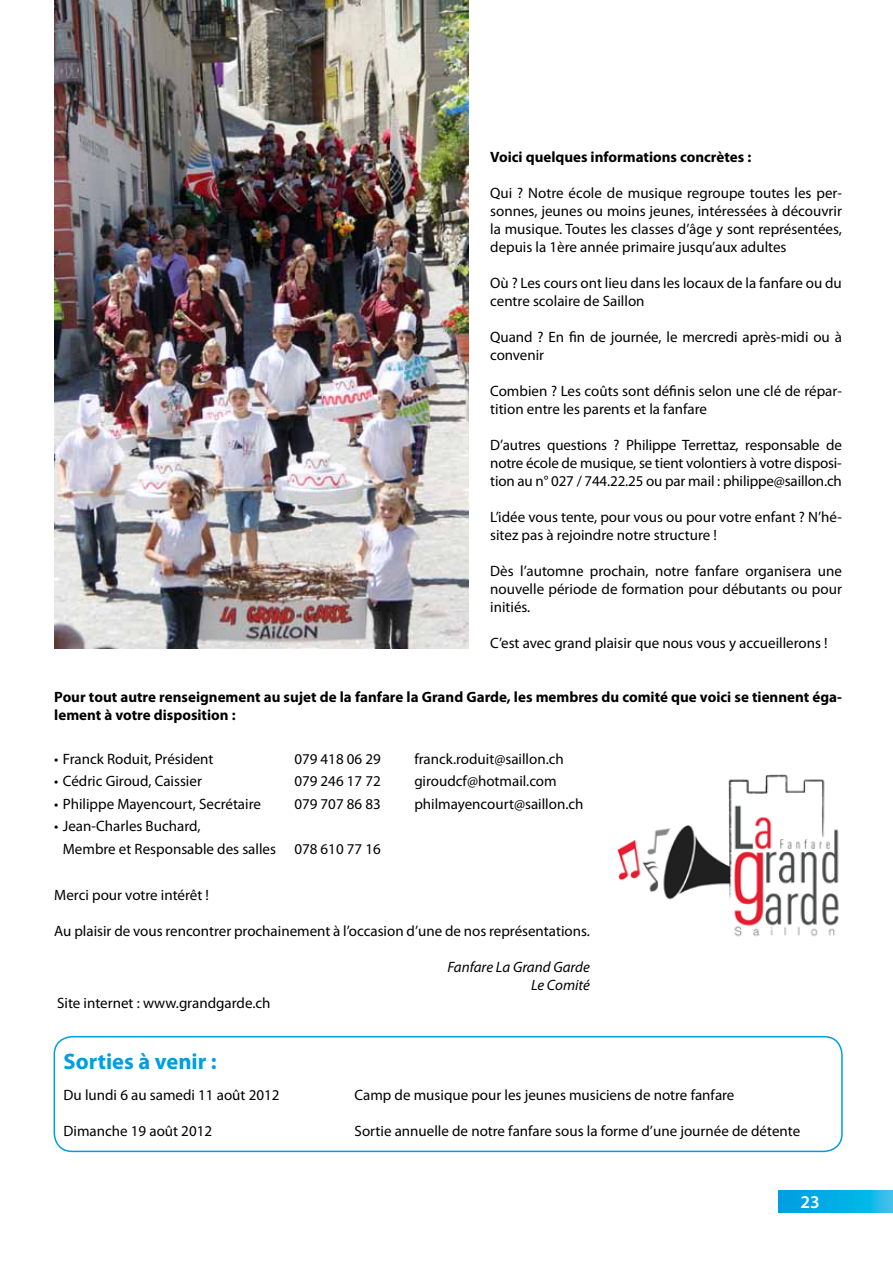
<style>
.page{position:relative;width:893px;height:1263px;background:#fff}
.page>*{position:absolute;margin:0;border:0;box-sizing:border-box;transform-origin:0 0}
.t1{font:700 22.5px "Myriad Pro";color:#009ee0}
.t2{font:600 18px "Myriad Pro";color:#fff}
.t3{font:15px/18px "Myriad Pro";color:#000}
.t4{font:700 15px/18px "Myriad Pro";color:#000}
.t5{font:italic 15px/18px "Myriad Pro";color:#000;text-align:right}
</style>
<div class="page">
<svg style="left:778px;top:1191px;width:115px;height:21px;background:#08aee5"></svg>
<img style="left:617px;top:774px;width:222px;height:163px">
<img style="left:54px;top:0;width:415px;height:648px">
<div style="left:54px;top:1036px;width:789px;height:116px;border:2px solid #009ee0;border-radius:18px"></div>
<p class="t4" style="left:490px;top:147px;width:263px">Voici quelques informations concrètes :</p>
<p class="t3" style="left:490px;top:184px;width:353px;text-align:justify">Qui ? Notre école de musique regroupe toutes les per&shy;sonnes, jeunes ou moins jeunes, intéressées à découvrir la musique. Toutes les classes d’âge y sont représentées, depuis la 1ère année primaire jusqu’aux adultes</p>
<p class="t3" style="left:490px;top:274px;width:353px">Où ? Les cours ont lieu dans les locaux de la fanfare ou du centre scolaire de Saillon</p>
<p class="t3" style="left:490px;top:328px;width:353px">Quand ? En fin de journée, le mercredi après-midi ou à convenir</p>
<p class="t3" style="left:490px;top:382px;width:353px">Combien ? Les coûts sont définis selon une clé de répar&shy;tition entre les parents et la fanfare</p>
<p class="t3" style="left:490px;top:436px;width:353px;text-align:justify">D’autres questions ? Philippe Terrettaz, responsable de notre école de musique, se tient volontiers à votre disposi&shy;tion au n° 027 / 744.22.25 ou par mail : philippe@saillon.ch</p>
<p class="t3" style="left:490px;top:508px;width:353px">L’idée vous tente, pour vous ou pour votre enfant ? N’hé&shy;sitez pas à rejoindre notre structure !</p>
<p class="t3" style="left:490px;top:562px;width:353px;text-align:justify">Dès l’automne prochain, notre fanfare organisera une nouvelle période de formation pour débutants ou pour initiés.</p>
<p class="t3" style="left:490px;top:634px;width:339px">C’est avec grand plaisir que nous vous y accueillerons !</p>
<p class="t4" style="left:54px;top:687px;width:789px">Pour tout autre renseignement au sujet de la fanfare la Grand Garde, les membres du comité que voici se tiennent éga&shy;lement à votre disposition :</p>
<p class="t3" style="left:54px;top:749px;width:161px">• Franck Roduit, Président</p>
<p class="t3" style="left:294px;top:749px;width:88px">079 418 06 29</p>
<p class="t3" style="left:414px;top:749px;width:151px">franck.roduit@saillon.ch</p>
<p class="t3" style="left:54px;top:772px;width:149px">• Cédric Giroud, Caissier</p>
<p class="t3" style="left:294px;top:772px;width:88px">079 246 17 72</p>
<p class="t3" style="left:414px;top:772px;width:144px">giroudcf@hotmail.com</p>
<p class="t3" style="left:54px;top:794px;width:208px">• Philippe Mayencourt, Secrétaire</p>
<p class="t3" style="left:294px;top:794px;width:88px">079 707 86 83</p>
<p class="t3" style="left:414px;top:794px;width:171px">philmayencourt@saillon.ch</p>
<p class="t3" style="left:63px;top:815px;width:319px;line-height:22.5px;text-indent:-9px">• Jean-Charles Buchard,<br>Membre et Responsable des salles 078 610 77 16</p>
<p class="t3" style="left:54px;top:886px;width:156px">Merci pour votre intérêt !</p>
<p class="t3" style="left:54px;top:922px;width:536px">Au plaisir de vous rencontrer prochainement à l’occasion d’une de nos représentations.</p>
<p class="t5" style="left:447px;top:958px;width:144px">Fanfare La Grand Garde<br>Le Comité</p>
<p class="t3" style="left:57px;top:994px;width:215px">Site internet : www.grandgarde.ch</p>
<h1 class="t1" style="left:64px;top:1047px;width:155px">Sorties à venir :</h1>
<p class="t3" style="left:64px;top:1085px;width:217px">Du lundi 6 au samedi 11 août 2012</p>
<p class="t3" style="left:355px;top:1085px;width:381px">Camp de musique pour les jeunes musiciens de notre fanfare</p>
<p class="t3" style="left:64px;top:1121px;width:150px">Dimanche 19 août 2012</p>
<p class="t3" style="left:355px;top:1121px;width:447px">Sortie annuelle de notre fanfare sous la forme d’une journée de détente</p>
<p class="t2" style="left:800px;top:1190px;width:21px">23</p>
</div>
